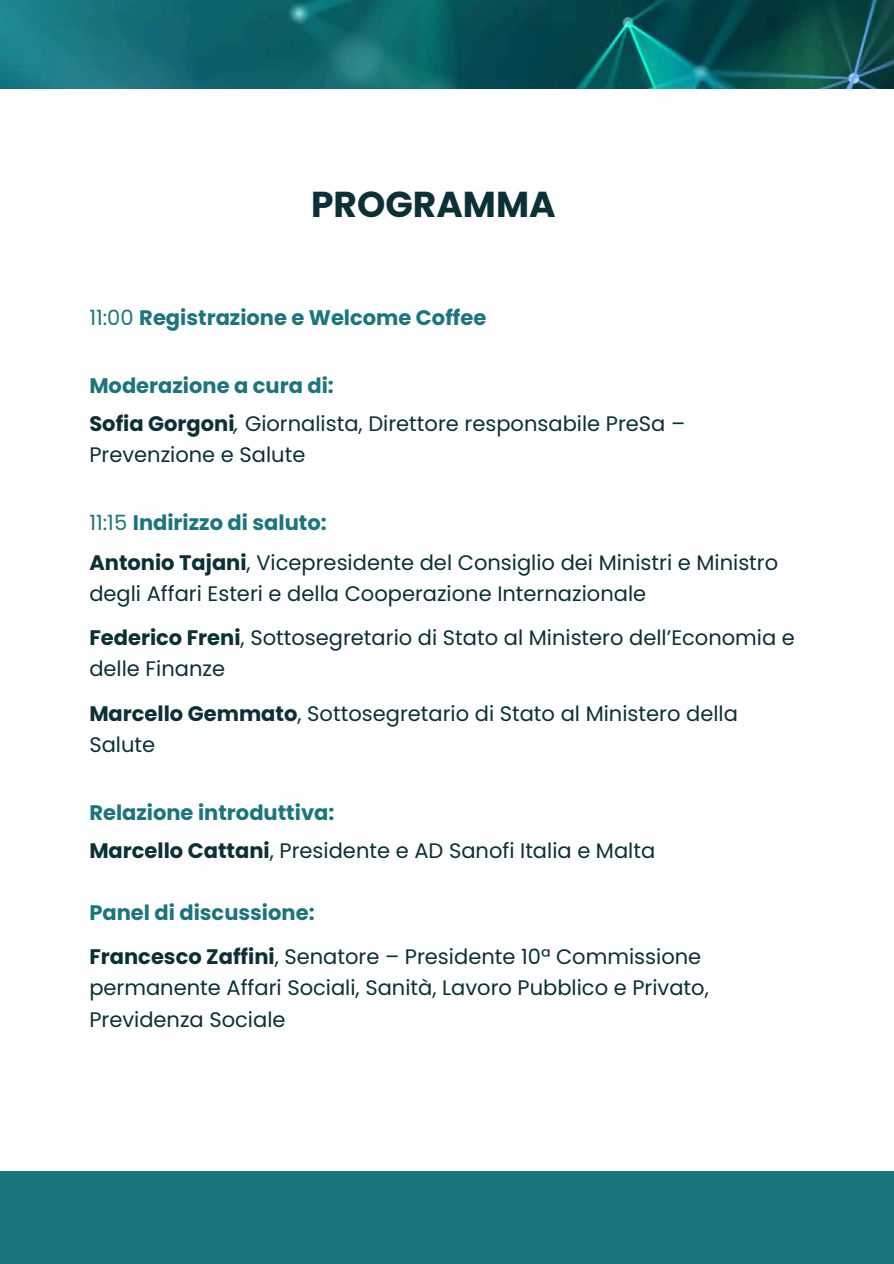
<style>
.page{position:relative;width:894px;height:1264px;background:#fff}
.page>*{position:absolute;margin:0;border:0;box-sizing:border-box;transform-origin:0 0}
.t1{font:700 36px "Poppins";color:#0b3035}
.t2{font:21px/31px "Poppins";color:#0b3035}
.t3{font:700 21px "Poppins";color:#1b757d}
.s1{font-weight:400}
.s2{font-weight:700;color:#1b757d}
.s3{font-weight:700}
.s4{font-style:italic}
</style>
<div class="page">
<img style="left:0;top:0;width:893px;height:89px">
<div style="left:0;top:1171px;width:893px;height:92px;background:#1b757d"></div>
<h1 class="t1" style="left:311px;top:179px;width:246px">PROGRAMMA</h1>
<h3 class="t3" style="left:89px;top:303px;width:398px"><span class="s1">11:00</span> Registrazione e Welcome Coffee</h3>
<h3 class="t2" style="left:89px;top:367px;width:597px;line-height:37.2px"><span class="s2">Moderazione a cura di:<br></span><span class="s3">Sofia Gorgoni</span><span class="s4">,</span> Giornalista, Direttore responsabile PreSa –</h3>
<h3 class="t2" style="left:89px;top:438px;width:217px">Prevenzione e Salute</h3>
<h3 class="t3" style="left:89px;top:508px;width:239px"><span class="s1">11:15</span> Indirizzo di saluto:</h3>
<h3 class="t2" style="left:89px;top:547px;width:690px"><span class="s3">Antonio Tajani</span>, Vicepresidente del Consiglio dei Ministri e Ministro degli Affari Esteri e della Cooperazione Internazionale</h3>
<h3 class="t2" style="left:89px;top:622px;width:707px"><span class="s3">Federico Freni</span>, Sottosegretario di Stato al Ministero dell’Economia e delle Finanze</h3>
<h3 class="t2" style="left:89px;top:698px;width:650px"><span class="s3">Marcello Gemmato</span>, Sottosegretario di Stato al Ministero della<br>Salute</h3>
<h3 class="t2" style="left:89px;top:794px;width:567px;line-height:37.7px"><span class="s2">Relazione introduttiva:<br></span><span class="s3">Marcello Cattani</span>, Presidente e AD Sanofi Italia e Malta</h3>
<h2 class="t3" style="left:89px;top:898px;width:227px">Panel di discussione:</h2>
<h3 class="t2" style="left:89px;top:941px;width:620px"><span class="s3">Francesco Zaffini</span>, Senatore – Presidente 10ª Commissione permanente Affari Sociali, Sanità, Lavoro Pubblico e Privato,<br>Previdenza Sociale</h3>
</div>
